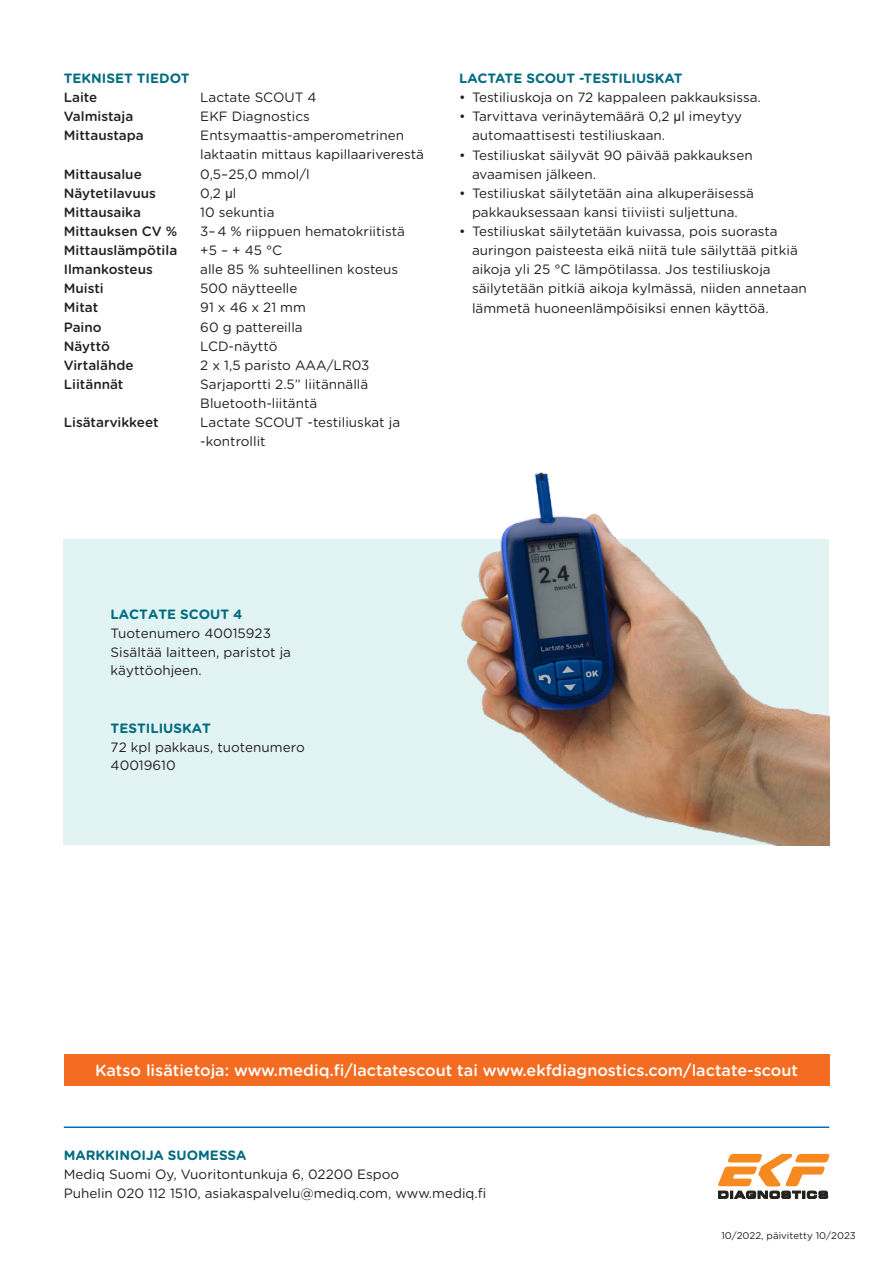
<style>
.page{position:relative;width:893px;height:1263px;background:#fff}
.page>*{position:absolute;margin:0;border:0;box-sizing:border-box;transform-origin:0 0}
.t1{font:500 16.2px "Gotham Rounded";color:#fff}
.t2{font:13.5px/19.2px "Gotham Rounded";color:#231f20}
.t3{font:500 13.5px "Gotham Rounded";color:#231f20}
.t4{font:700 13.5px "Gotham Rounded";color:#006c81}
.t5{font:9.75px "Gotham Rounded";color:#231f20}
.s1{font-family:"Arial"}
</style>
<div class="page">
<hr style="left:64px;top:1126px;width:765px;height:2px;background:#006bb6">
<svg style="left:718px;top:1154px;width:111px;height:44px"></svg>
<div style="left:64px;top:539px;width:765px;height:306px;background:#e2f3f4"></div>
<img style="left:461px;top:472px;width:368px;height:373px">
<div style="left:64px;top:1054px;width:765px;height:32px;background:#f36c21"></div>
<p class="t4" style="left:64px;top:68px;width:127px">TEKNISET TIEDOT</p>
<p class="t3" style="left:64px;top:88px;width:35px">Laite</p>
<p class="t2" style="left:200px;top:87px;width:118px">Lactate SCOUT 4</p>
<p class="t3" style="left:64px;top:107px;width:71px">Valmistaja</p>
<p class="t2" style="left:200px;top:106px;width:111px">EKF Diagnostics</p>
<p class="t3" style="left:64px;top:126px;width:82px">Mittaustapa</p>
<p class="t2" style="left:200px;top:125px;width:225px">Entsymaattis-amperometrinen laktaatin mittaus kapillaariverestä</p>
<p class="t3" style="left:64px;top:164px;width:80px">Mittausalue</p>
<p class="t2" style="left:200px;top:164px;width:111px">0,5–25,0 mmol/l</p>
<p class="t3" style="left:64px;top:183px;width:94px">Näytetilavuus</p>
<p class="t2" style="left:200px;top:183px;width:38px">0,2 <span class="s1">µ</span>l</p>
<p class="t3" style="left:64px;top:202px;width:79px">Mittausaika</p>
<p class="t2" style="left:200px;top:202px;width:76px">10 sekuntia</p>
<p class="t3" style="left:64px;top:222px;width:115px">Mittauksen CV %</p>
<p class="t2" style="left:200px;top:221px;width:206px">3– 4 % riippuen hematokriitistä</p>
<p class="t3" style="left:64px;top:241px;width:115px">Mittauslämpötila</p>
<p class="t2" style="left:200px;top:240px;width:83px">+5 – + 45 °C</p>
<p class="t3" style="left:64px;top:260px;width:91px">Ilmankosteus</p>
<p class="t2" style="left:200px;top:259px;width:199px">alle 85 % suhteellinen kosteus</p>
<p class="t3" style="left:64px;top:279px;width:41px">Muisti</p>
<p class="t2" style="left:200px;top:278px;width:99px">500 näytteelle</p>
<p class="t3" style="left:64px;top:298px;width:36px">Mitat</p>
<p class="t2" style="left:200px;top:297px;width:107px">91 x 46 x 21 mm</p>
<p class="t3" style="left:64px;top:317px;width:39px">Paino</p>
<p class="t2" style="left:200px;top:317px;width:104px">60 g pattereilla</p>
<p class="t3" style="left:64px;top:336px;width:48px">Näyttö</p>
<p class="t2" style="left:200px;top:336px;width:79px">LCD-näyttö</p>
<p class="t3" style="left:64px;top:355px;width:71px">Virtalähde</p>
<p class="t2" style="left:200px;top:355px;width:171px">2 x 1,5 paristo AAA/LR03</p>
<p class="t3" style="left:64px;top:375px;width:61px">Liitännät</p>
<p class="t2" style="left:200px;top:374px;width:169px">Sarjaportti 2.5” liitännällä<br>Bluetooth-liitäntä</p>
<p class="t3" style="left:64px;top:413px;width:96px">Lisätarvikkeet</p>
<p class="t2" style="left:200px;top:412px;width:201px">Lactate SCOUT -testiliuskat ja -kontrollit</p>
<p class="t4" style="left:459px;top:68px;width:225px">LACTATE SCOUT -TESTILIUSKAT</p>
<p class="t2" style="left:459px;top:87px;width:303px">• Testiliuskoja on 72 kappaleen pakkauksissa.</p>
<p class="t2" style="left:472px;top:106px;width:272px;text-indent:-13px">• Tarvittava verinäytemäärä 0,2 <span class="s1">µ</span>l imeytyy automaattisesti testiliuskaan.</p>
<p class="t2" style="left:472px;top:145px;width:282px;text-indent:-13px">• Testiliuskat säilyvät 90 päivää pakkauksen avaamisen jälkeen.</p>
<p class="t2" style="left:459px;top:183px;width:296px;text-align:center">• Testiliuskat säilytetään aina alkuperäisessä pakkauksessaan kansi tiiviisti suljettuna.</p>
<p class="t2" style="left:472px;top:221px;width:336px;text-indent:-13px">• Testiliuskat säilytetään kuivassa, pois suorasta auringon paisteesta eikä niitä tule säilyttää pitkiä aikoja yli 25 °C lämpötilassa. Jos testiliuskoja säilytetään pitkiä aikoja kylmässä, niiden annetaan lämmetä huoneenlämpöisiksi ennen käyttöä.</p>
<p class="t4" style="left:111px;top:604px;width:133px">LACTATE SCOUT 4</p>
<p class="t2" style="left:111px;top:623px;width:182px">Tuotenumero 40015923<br>Sisältää laitteen, paristot ja käyttöohjeen.</p>
<p class="t4" style="left:111px;top:718px;width:102px">TESTILIUSKAT</p>
<p class="t2" style="left:111px;top:737px;width:196px;line-height:18.6px">72 kpl pakkaus, tuotenumero<br>40019610</p>
<p class="t1" style="left:95px;top:1059px;width:704px">Katso lisätietoja: www.mediq.fi/lactatescout tai www.ekfdiagnostics.com/lactate-scout</p>
<p class="t4" style="left:64px;top:1145px;width:184px">MARKKINOIJA SUOMESSA</p>
<p class="t2" style="left:64px;top:1164px;width:424px">Mediq Suomi Oy, Vuoritontunkuja 6, 02200 Espoo<br>Puhelin 020 112 1510, asiakaspalvelu@mediq.com, www.mediq.fi</p>
<p class="t5" style="left:721px;top:1229px;width:136px">10/2022, päivitetty 10/2023</p>
</div>
